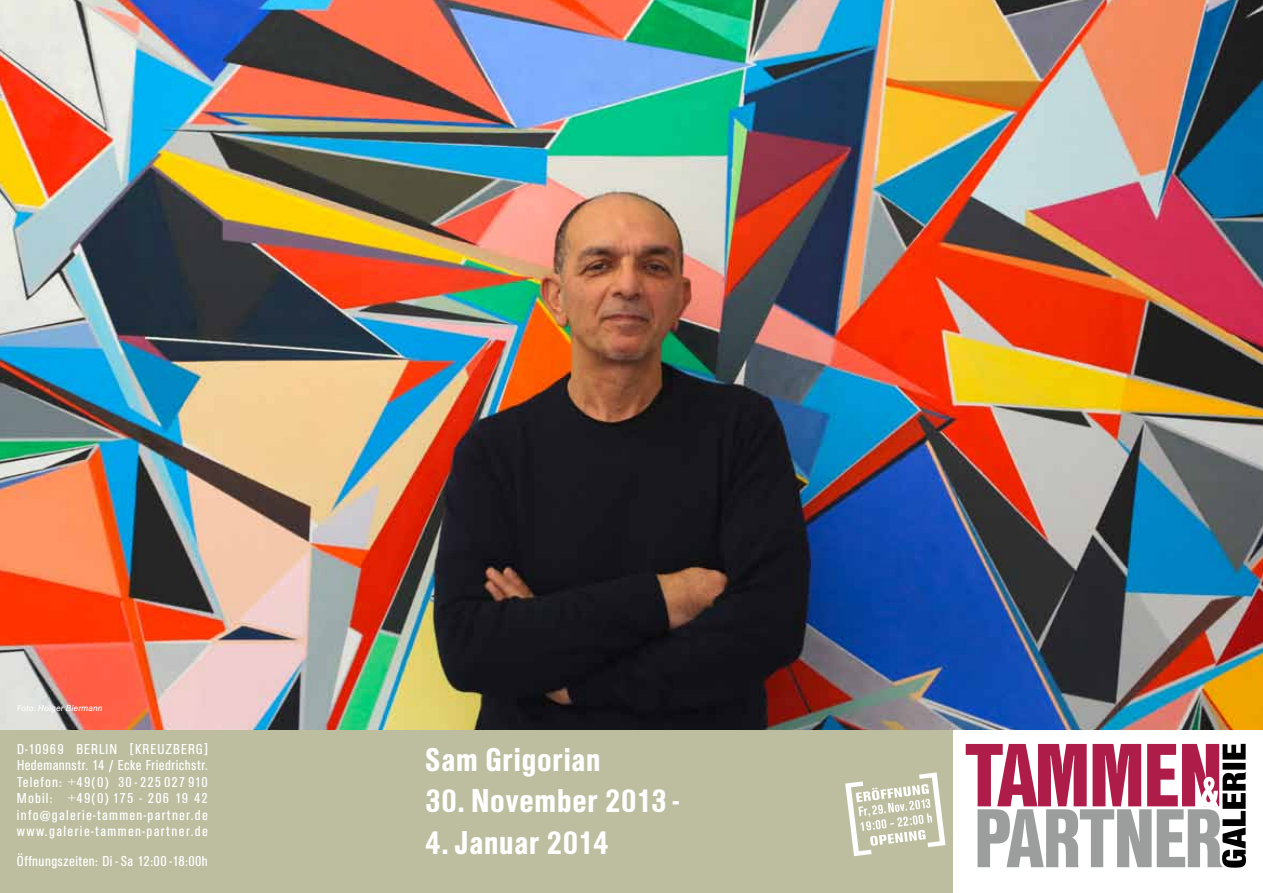
<style>
.page{position:relative;width:1263px;height:893px;background:#fff}
.page>*{position:absolute;margin:0;border:0;box-sizing:border-box;transform-origin:0 0}
.t1{font:34.5px/41.4px "AG Buch Mdm Cnd";letter-spacing:.025em;color:#fff}
.t2{font:condensed 15px/16.5px "AG Buch";letter-spacing:.085em;color:#fff;text-align:justify}
.t3{font:condensed 15px "AG Buch";letter-spacing:.03em;color:#fff}
.t4{font:9px "AG Buch Itl";letter-spacing:.005em;color:#fff}
.s1{font-family:"AG Buch Bld Cnd";font-stretch:normal}
</style>
<div class="page">
<div style="left:0;top:727px;width:952px;height:166px;background:#bdbda0"></div>
<svg style="left:966px;top:744px;width:280px;height:124px"></svg>
<img style="left:0;top:0;width:1263px;height:730px">
<svg style="left:845px;top:772px;width:100px;height:84px"></svg>
<p class="t4" style="left:17px;top:702px;width:87px">Foto: Holger Biermann</p>
<p class="t2" style="left:17px;top:742px;width:192px">D-10969 BERLIN [KREUZBERG] Hedemannstr. 14 / Ecke Friedrichstr.<br>Telefon: +49(0) 30 - 225 027 910<br>Mobil: +49(0) 175 - 206 19 42 info<span class="s1">@</span>galerie-tammen-partner.de www.galerie-tammen-partner.de</p>
<p class="t3" style="left:17px;top:851px;width:192px">Öffnungszeiten: Di- Sa 12:00 -18:00h</p>
<h1 class="t1" style="left:425px;top:742px;width:177px">Sam Grigorian</h1>
<h1 class="t1" style="left:425px;top:783px;width:255px">30. November 2013-<br>4.Januar 2014</h1>
</div>
